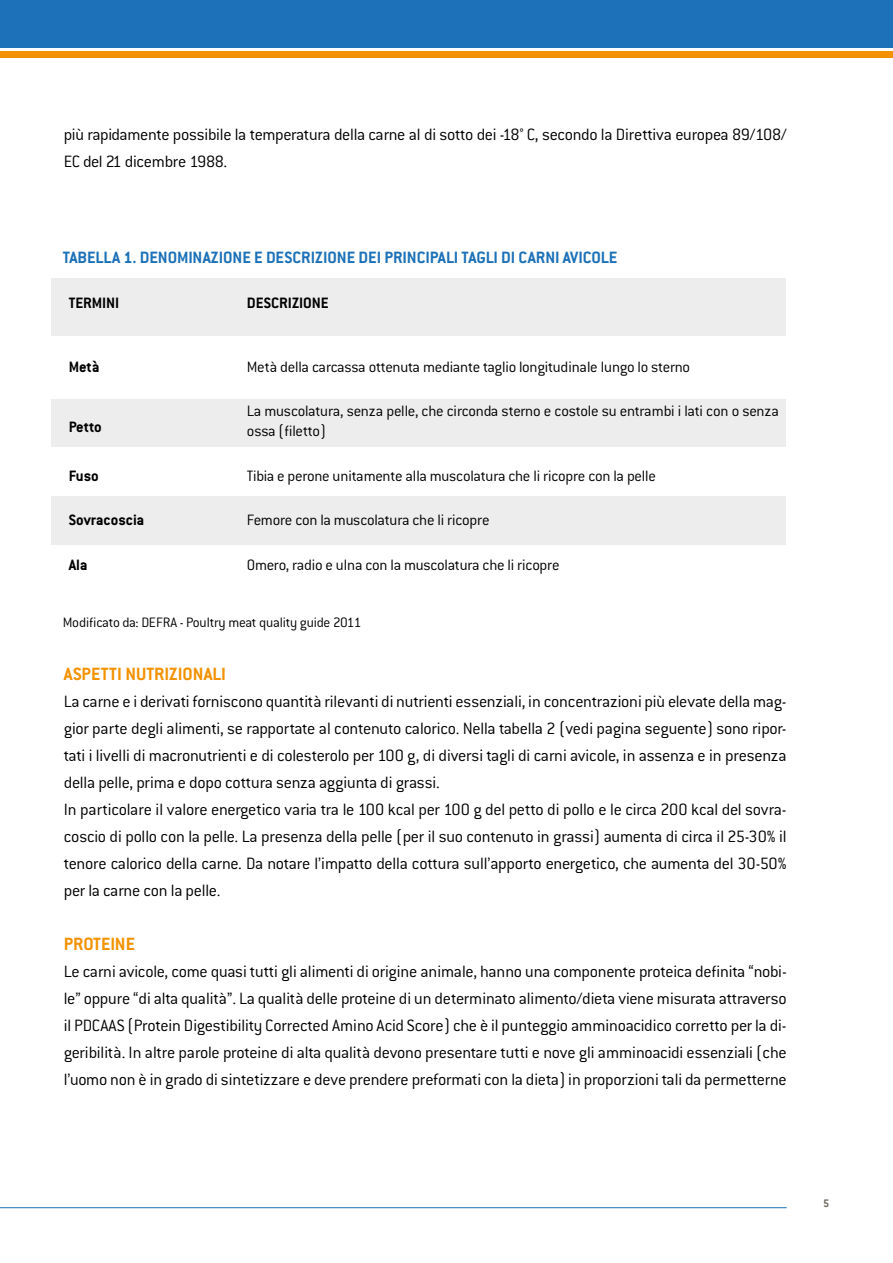
<style>
.page{position:relative;width:893px;height:1263px;background:#fff}
.page>*{position:absolute;margin:0;border:0;box-sizing:border-box;transform-origin:0 0}
.t1{font:700 19.5px "Conduit ITC";color:#f39200}
.t2{font:300 18px/27px "Conduit ITC";letter-spacing:-.015em;color:#000}
.t3{font:700 18px "Conduit ITC";letter-spacing:-.005em;color:#1d71b8}
.t4{font:300 16.5px/19.8px "Conduit ITC";letter-spacing:-.015em;color:#000}
.t5{font:700 16.5px "Conduit ITC";color:#000}
.t6{font:300 15px "Conduit ITC";letter-spacing:-.015em;color:#000}
.t7{font:700 12px "Conduit ITC";color:#6f6d60}
</style>
<div class="page">
<hr style="left:0;top:1207px;width:787px;height:1px;background:#1d71b8">
<div style="left:0;top:0;width:893px;height:47px;background:#1d71b8"></div>
<div style="left:0;top:51px;width:893px;height:6px;background:#f39200"></div>
<div style="left:51px;top:279px;width:735px;height:57px;background:#ededed"></div>
<div style="left:51px;top:399px;width:735px;height:47px;background:#ededed"></div>
<div style="left:51px;top:496px;width:735px;height:49px;background:#ededed"></div>
<p class="t2" style="left:64px;top:121px;width:724px">più rapidamente possibile la temperatura della carne al di sotto dei -18° C, secondo la Direttiva europea 89/108/<br>EC del 21 dicembre 1988.</p>
<p class="t3" style="left:63px;top:247px;width:556px">TABELLA 1. DENOMINAZIONE E DESCRIZIONE DEI PRINCIPALI TAGLI DI CARNI AVICOLE</p>
<p class="t5" style="left:69px;top:293px;width:52px">TERMINI</p>
<p class="t5" style="left:247px;top:293px;width:83px">DESCRIZIONE</p>
<p class="t5" style="left:69px;top:357px;width:32px">Metà</p>
<p class="t4" style="left:247px;top:357px;width:445px">Metà della carcassa ottenuta mediante taglio longitudinale lungo lo sterno</p>
<p class="t5" style="left:69px;top:417px;width:34px">Petto</p>
<p class="t4" style="left:247px;top:401px;width:533px">La muscolatura, senza pelle, che circonda sterno e costole su entrambi i lati con o senza ossa (filetto)</p>
<p class="t5" style="left:69px;top:466px;width:32px">Fuso</p>
<p class="t4" style="left:247px;top:466px;width:410px">Tibia e perone unitamente alla muscolatura che li ricopre con la pelle</p>
<p class="t5" style="left:69px;top:510px;width:77px">Sovracoscia</p>
<p class="t4" style="left:247px;top:510px;width:244px">Femore con la muscolatura che li ricopre</p>
<p class="t5" style="left:69px;top:555px;width:20px">Ala</p>
<p class="t4" style="left:247px;top:555px;width:314px">Omero, radio e ulna con la muscolatura che li ricopre</p>
<p class="t6" style="left:63px;top:614px;width:300px">Modificato da: DEFRA - Poultry meat quality guide 2011</p>
<p class="t1" style="left:64px;top:663px;width:164px">ASPETTI NUTRIZIONALI</p>
<p class="t2" style="left:64px;top:688px;width:724px">La carne e i derivati forniscono quantità rilevanti di nutrienti essenziali, in concentrazioni più elevate della mag&shy;gior parte degli alimenti, se rapportate al contenuto calorico. Nella tabella 2 (vedi pagina seguente) sono ripor&shy;tati i livelli di macronutrienti e di colesterolo per 100 g, di diversi tagli di carni avicole, in assenza e in presenza della pelle, prima e dopo cottura senza aggiunta di grassi.<br>In particolare il valore energetico varia tra le 100 kcal per 100 g del petto di pollo e le circa 200 kcal del sovra&shy;coscio di pollo con la pelle. La presenza della pelle (per il suo contenuto in grassi) aumenta di circa il 25-30% il tenore calorico della carne. Da notare l’impatto della cottura sull’apporto energetico, che aumenta del 30-50% per la carne con la pelle.</p>
<p class="t1" style="left:64px;top:933px;width:73px">PROTEINE</p>
<p class="t2" style="left:64px;top:958px;width:724px;text-align:justify">Le carni avicole, come quasi tutti gli alimenti di origine animale, hanno una componente proteica definita “nobi&shy;le” oppure “di alta qualità”. La qualità delle proteine di un determinato alimento/dieta viene misurata attraverso il PDCAAS (Protein Digestibility Corrected Amino Acid Score) che è il punteggio amminoacidico corretto per la di&shy;geribilità. In altre parole proteine di alta qualità devono presentare tutti e nove gli amminoacidi essenziali (che l’uomo non è in grado di sintetizzare e deve prendere preformati con la dieta) in proporzioni tali da permetterne</p>
<p class="t7" style="left:823px;top:1196px;width:8px">5</p>
</div>
